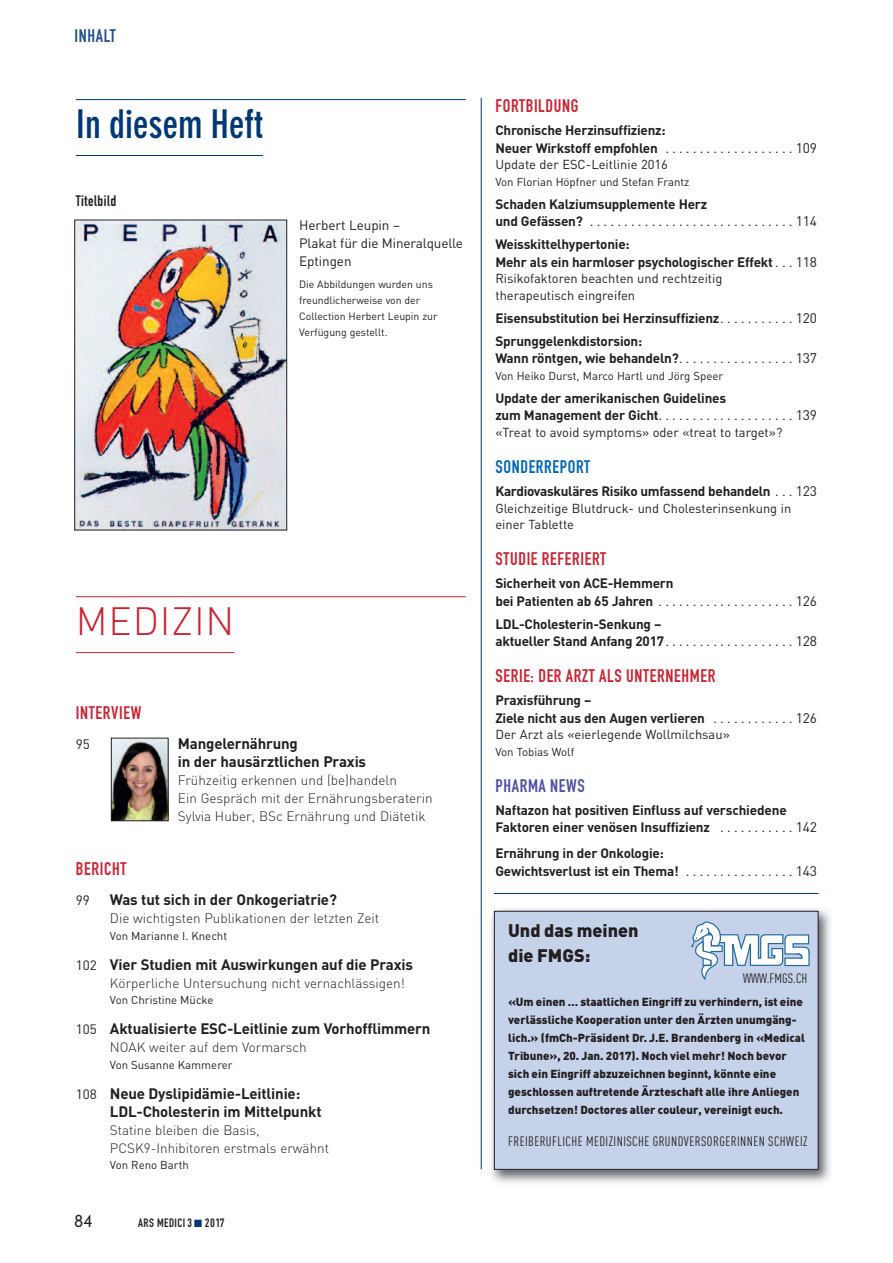
<style>
.page{position:relative;width:893px;height:1263px;background:#fff}
.page>*{position:absolute;margin:0;border:0;box-sizing:border-box;transform-origin:0 0}
.t1{font:700 condensed 39px "DIN Neuzeit Grotesk";letter-spacing:-.005em;color:#013874}
.t2{font:300 39px "DIN";letter-spacing:.02em;color:#c82434}
.t3{font:18px "DIN Engschrift";letter-spacing:.035em;color:#c82434}
.t4{font:900 18px/25.5px "DIN";color:#231f20}
.t5{font:18px "DIN Engschrift";letter-spacing:.035em;color:#0166b3}
.t6{font:18px "DIN Engschrift";letter-spacing:.035em;color:#504fa1}
.t7{font:18px "DIN Engschrift";letter-spacing:.035em;color:#255188}
.t8{font:300 16.5px "DIN Neuzeit Grotesk";color:#231f20}
.t9{font:700 15px/18px "DIN";letter-spacing:-.01em;color:#231f20}
.t10{font:15px "DIN Engschrift";letter-spacing:.035em;color:#231f20}
.t11{font:13.8px "DIN";letter-spacing:-.01em;color:#231f20}
.t12{font:700 13.5px/17.2px "DIN";letter-spacing:-.015em;color:#231f20}
.t13{font:300 13.5px/18px "DIN";color:#231f20}
.t14{font:13.5px "DIN Cond";letter-spacing:.035em;color:#231f20}
.t15{font:13.5px/18px "DIN";letter-spacing:-.01em;color:#231f20}
.t16{font:13.5px "DIN Cond";letter-spacing:.005em;color:#231f20}
.t17{font:12.9px/16.5px "DIN";color:#231f20}
.t18{font:12px "DIN Engschrift";letter-spacing:.035em;color:#231f20}
.t19{font:900 11.55px/18px "DIN";color:#231f20}
.t20{font:11.4px "DIN";color:#231f20}
.t21{font:10.5px/15.8px "DIN";color:#231f20}
.s1{font-weight:400;font-size:13.5px}
.s2{color:#013874}
.s3{font-family:"DIN Cond";font-weight:700}
.s4{font-weight:400;font-size:13.8px}
.s5{font-weight:700;font-size:13.5px}
</style>
<div class="page">
<hr style="left:76px;top:99px;width:390px;height:1px;background:#013874">
<hr style="left:76px;top:155px;width:187px;height:1px;background:#013874">
<hr style="left:76px;top:596px;width:390px;height:1px;background:#c82434">
<hr style="left:76px;top:652px;width:158px;height:1px;background:#c82434">
<img style="left:491px;top:909px;width:339px;height:274px">
<div style="left:494px;top:911px;width:324px;height:258px;background:#c6d2ea"></div>
<svg style="left:691px;top:921px;width:119px;height:59px"></svg>
<div style="left:494px;top:911px;width:325px;height:259px;border:1px solid #231f20"></div>
<hr style="left:481px;top:98px;width:1px;height:1071px;background:#013874">
<img style="left:113px;top:740px;width:53px;height:79px">
<div style="left:111px;top:738px;width:57px;height:83px;border:1px solid #231f20"></div>
<img style="left:76px;top:222px;width:209px;height:306px">
<div style="left:74px;top:220px;width:213px;height:310px;border:1px solid #231f20"></div>
<hr style="left:494px;top:893px;width:325px;height:1px;background:#013874">
<h2 class="t7" style="left:74px;top:30px;width:43px">INHALT</h2>
<h1 class="t1" style="left:76px;top:109px;width:189px">In diesem Heft</h1>
<p class="t10" style="left:76px;top:196px;width:42px">Titelbild</p>
<p class="t15" style="left:299px;top:216px;width:165px">Herbert Leupin –<br>Plakat für die Mineralquelle<br>Eptingen</p>
<p class="t21" style="left:299px;top:277px;width:140px">Die Abbildungen wurden uns freundlicherweise von der<br>Collection Herbert Leupin zur<br>Verfügung gestellt.</p>
<h1 class="t2" style="left:76px;top:599px;width:160px">MEDIZIN</h1>
<h2 class="t3" style="left:76px;top:706px;width:67px">INTERVIEW</h2>
<p class="t15" style="left:76px;top:736px;width:16px">95</p>
<p class="t9" style="left:178px;top:735px;width:190px">Mangelernährung<br>in der hausärztlichen Praxis</p>
<p class="t13" style="left:178px;top:772px;width:256px">Frühzeitig erkennen und (be)handeln<br>Ein Gespräch mit der Ernährungsberaterin<br>Sylvia Huber, BSc Ernährung und Diätetik</p>
<h2 class="t3" style="left:76px;top:862px;width:52px">BERICHT</h2>
<p class="t15" style="left:76px;top:892px;width:16px">99</p>
<p class="t9" style="left:110px;top:891px;width:228px">Was tut sich in der Onkogeriatrie?</p>
<p class="t13" style="left:110px;top:910px;width:271px">Die wichtigsten Publikationen der letzten Zeit</p>
<p class="t20" style="left:110px;top:929px;width:119px">Von Marianne I. Knecht</p>
<p class="t9" style="left:76px;top:956px;width:339px"><span class="s1">102</span> Vier Studien mit Auswirkungen auf die Praxis</p>
<p class="t13" style="left:110px;top:974px;width:296px">Körperliche Untersuchung nicht vernachlässigen!</p>
<p class="t20" style="left:110px;top:994px;width:105px">Von Christine Mücke</p>
<p class="t9" style="left:76px;top:1020px;width:356px"><span class="s1">105</span> Aktualisierte ESC-Leitlinie zum Vorhofflimmern</p>
<p class="t13" style="left:110px;top:1039px;width:198px">NOAK weiter auf dem Vormarsch</p>
<p class="t20" style="left:110px;top:1058px;width:124px">Von Susanne Kammerer</p>
<p class="t9" style="left:110px;top:1085px;width:213px;text-indent:-34px"><span class="s1">108</span> Neue Dyslipidämie-Leitlinie:<br>LDL-Cholesterin im Mittelpunkt</p>
<p class="t13" style="left:110px;top:1121px;width:221px">Statine bleiben die Basis,<br>PCSK9-Inhibitoren erstmals erwähnt</p>
<p class="t20" style="left:110px;top:1159px;width:80px">Von Reno Barth</p>
<p class="t8" style="left:74px;top:1214px;width:20px">84</p>
<p class="t18" style="left:138px;top:1218px;width:88px">ARS MEDICI3 <span class="s2">■</span> <span class="s3">2017</span></p>
<h2 class="t3" style="left:495px;top:99px;width:85px">FORTBILDUNG</h2>
<p class="t12" style="left:495px;top:122px;width:323px">Chronische Herzinsuffizienz:<br>Neuer Wirkstoff empfohlen <span class="s4">. . . . . . . . . . . . . . . . . . . 109</span></p>
<p class="t17" style="left:495px;top:156px;width:174px">Update der ESC-Leitlinie 2016</p>
<p class="t20" style="left:495px;top:175px;width:196px">Von Florian Höpfner und Stefan Frantz</p>
<p class="t12" style="left:495px;top:196px;width:213px">Schaden Kalziumsupplemente Herz</p>
<p class="t11" style="left:495px;top:213px;width:323px"><span class="s5">und Gefässen?</span> . . . . . . . . . . . . . . . . . . . . . . . . . . . . . . 114</p>
<p class="t12" style="left:495px;top:236px;width:323px">Weisskittelhypertonie:<br>Mehr als ein harmloser psychologischer Effekt <span class="s4">. . . 118</span></p>
<p class="t17" style="left:495px;top:270px;width:229px">Risikofaktoren beachten und rechtzeitig therapeutisch eingreifen</p>
<p class="t12" style="left:495px;top:307px;width:323px;line-height:23.2px">Eisensubstitution bei Herzinsuffizienz<span class="s4">. . . . . . . . . . . 120<br></span>Sprunggelenkdistorsion:</p>
<p class="t12" style="left:495px;top:350px;width:323px">Wann röntgen, wie behandeln?<span class="s4">. . . . . . . . . . . . . . . . . 137</span></p>
<p class="t20" style="left:495px;top:369px;width:229px">Von Heiko Durst, Marco Hartl und Jörg Speer</p>
<p class="t12" style="left:495px;top:390px;width:232px">Update der amerikanischen Guidelines</p>
<p class="t11" style="left:495px;top:408px;width:323px"><span class="s5">zum Management der Gicht</span>. . . . . . . . . . . . . . . . . . . . 139</p>
<p class="t17" style="left:495px;top:424px;width:288px">«Treat to avoid symptoms» oder «treat to target»?</p>
<h2 class="t5" style="left:495px;top:460px;width:96px">SONDERREPORT</h2>
<p class="t12" style="left:495px;top:483px;width:323px">Kardiovaskuläres Risiko umfassend behandeln <span class="s4">. . . 123</span></p>
<p class="t17" style="left:495px;top:500px;width:297px">Gleichzeitige Blutdruck- und Cholesterinsenkung in einer Tablette</p>
<h2 class="t3" style="left:495px;top:552px;width:112px">STUDIE REFERIERT</h2>
<p class="t12" style="left:495px;top:575px;width:180px">Sicherheit von ACE-Hemmern</p>
<p class="t11" style="left:495px;top:593px;width:323px"><span class="s5">bei Patienten ab 65 Jahren</span> . . . . . . . . . . . . . . . . . . . . 126</p>
<p class="t12" style="left:495px;top:616px;width:323px">LDL-Cholesterin-Senkung –<br>aktueller Stand Anfang 2017<span class="s4">. . . . . . . . . . . . . . . . . . . 128</span></p>
<h2 class="t3" style="left:495px;top:669px;width:221px">SERIE: DER ARZT ALS UNTERNEHMER</h2>
<p class="t12" style="left:495px;top:692px;width:323px">Praxisführung –<br>Ziele nicht aus den Augen verlieren <span class="s4">. . . . . . . . . . . . 126</span></p>
<p class="t17" style="left:495px;top:726px;width:236px">Der Arzt als «eierlegende Wollmilchsau»</p>
<p class="t20" style="left:495px;top:745px;width:80px">Von Tobias Wolf</p>
<h2 class="t6" style="left:495px;top:779px;width:91px">PHARMA NEWS</h2>
<p class="t12" style="left:495px;top:802px;width:323px">Naftazon hat positiven Einfluss auf verschiedene<br>Faktoren einer venösen Insuffizienz <span class="s4">. . . . . . . . . . . 142</span></p>
<p class="t12" style="left:495px;top:845px;width:323px">Ernährung in der Onkologie:<br>Gewichtsverlust ist ein Thema! <span class="s4">. . . . . . . . . . . . . . . . 143</span></p>
<h2 class="t4" style="left:508px;top:918px;width:132px">Und das meinen die FMGS:</h2>
<p class="t19" style="left:508px;top:993px;width:298px">«Um einen … staatlichen Eingriff zu verhindern, ist eine verlässliche Kooperation unter den Ärzten unumgäng&shy;lich.» (fmCh-Präsident Dr. J.E. Brandenberg in «Medical Tribune», 20. Jan. 2017). Noch viel mehr! Noch bevor sich ein Eingriff abzuzeichnen beginnt, könnte eine geschlossen auftretende Ärzteschaft alle ihre Anliegen durchsetzen! Doctores aller couleur, vereinigt euch.</p>
<p class="t14" style="left:508px;top:1136px;width:301px">FREIBERUFLICHE MEDIZINISCHE GRUNDVERSORGERINNEN SCHWEIZ</p>
<p class="t16" style="left:743px;top:973px;width:66px">WWW.FMGS.CH</p>
</div>
